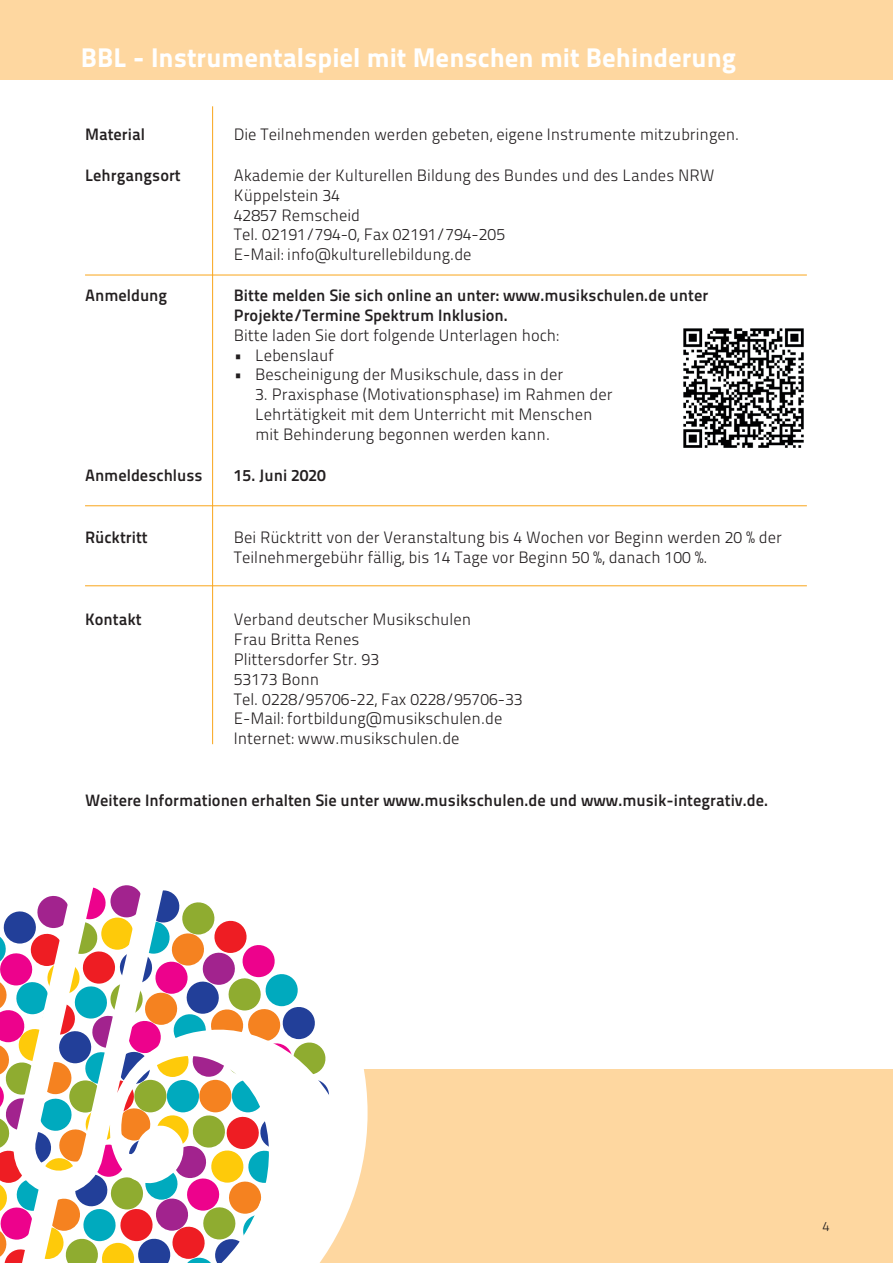
<style>
.page{position:relative;width:893px;height:1263px;background:#fff}
.page>*{position:absolute;margin:0;border:0;box-sizing:border-box;transform-origin:0 0}
.t1{font:27px "Titillium Maps 26 L 999 wt";color:#fff}
.t2{font:16.5px/19.8px "Titillium Maps 26 L 250 wt";color:#231f20}
.t3{font:16.5px/19.8px "Titillium Maps 26 L 750 wt";color:#231f20}
.t4{font:13.5px "Titillium Maps 26 L 250 wt";color:#231f20}
</style>
<div class="page">
<div style="left:0;top:1069px;width:893px;height:194px;background:#fed7a0"></div>
<svg style="left:329px;top:1069px;width:39px;height:180px;fill:#fff"></svg>
<svg style="left:0;top:885px;width:329px;height:378px"></svg>
<div style="left:0;top:0;width:893px;height:79px;background:#fed7a0"></div>
<hr style="left:212px;top:106px;width:1px;height:638px;background:#f9a51b">
<hr style="left:85px;top:275px;width:722px;height:1px;background:#f9a51b">
<hr style="left:85px;top:585px;width:722px;height:1px;background:#f9a51b">
<hr style="left:85px;top:505px;width:722px;height:1px;background:#f9a51b">
<img style="left:683px;top:328px;width:121px;height:120px">
<h1 class="t1" style="left:81px;top:36px;width:657px">BBL - Instrumentalspiel mit Menschen mit Behinderung</h1>
<p class="t3" style="left:85px;top:123px;width:61px">Material</p>
<p class="t2" style="left:234px;top:123px;width:507px">Die Teilnehmenden werden gebeten, eigene Instrumente mitzubringen.</p>
<p class="t3" style="left:85px;top:164px;width:97px">Lehrgangsort</p>
<p class="t2" style="left:234px;top:164px;width:482px">Akademie der Kulturellen Bildung des Bundes und des Landes NRW Küppelstein 34<br>42857 Remscheid<br>Tel. 02191/794-0, Fax 02191/794-205<br>E-Mail: info@kulturellebildung.de</p>
<p class="t3" style="left:85px;top:285px;width:84px">Anmeldung</p>
<p class="t3" style="left:234px;top:285px;width:476px">Bitte melden Sie sich online an unter: www.musikschulen.de unter<br>Projekte/Termine Spektrum Inklusion.</p>
<p class="t2" style="left:234px;top:324px;width:327px">Bitte laden Sie dort folgende Unterlagen hoch:</p>
<p class="t2" style="left:234px;top:344px;width:102px">• Lebenslauf</p>
<p class="t2" style="left:234px;top:364px;width:331px">• Bescheinigung der Musikschule, dass in der</p>
<p class="t2" style="left:255px;top:384px;width:359px">3. Praxisphase (Motivationsphase) im Rahmen der<br>Lehrtätigkeit mit dem Unterricht mit Menschen mit Behinderung begonnen werden kann.</p>
<p class="t3" style="left:85px;top:464px;width:119px">Anmeldeschluss</p>
<p class="t3" style="left:234px;top:464px;width:94px">15. Juni 2020</p>
<p class="t3" style="left:85px;top:527px;width:64px">Rücktritt</p>
<p class="t2" style="left:234px;top:527px;width:550px">Bei Rücktritt von der Veranstaltung bis 4 Wochen vor Beginn werden 20 % der<br>Teilnehmergebühr fällig, bis 14 Tage vor Beginn 50 %, danach 100 %.</p>
<p class="t3" style="left:85px;top:609px;width:58px">Kontakt</p>
<p class="t2" style="left:234px;top:609px;width:290px">Verband deutscher Musikschulen<br>Frau Britta Renes<br>Plittersdorfer Str. 93<br>53173 Bonn<br>Tel. 0228/95706-22, Fax 0228/95706-33<br>E-Mail: fortbildung@musikschulen.de<br>Internet: www.musikschulen.de</p>
<p class="t3" style="left:85px;top:790px;width:685px">Weitere Informationen erhalten Sie unter www.musikschulen.de und www.musik-integrativ.de.</p>
<p class="t4" style="left:822px;top:1216px;width:9px">4</p>
</div>
